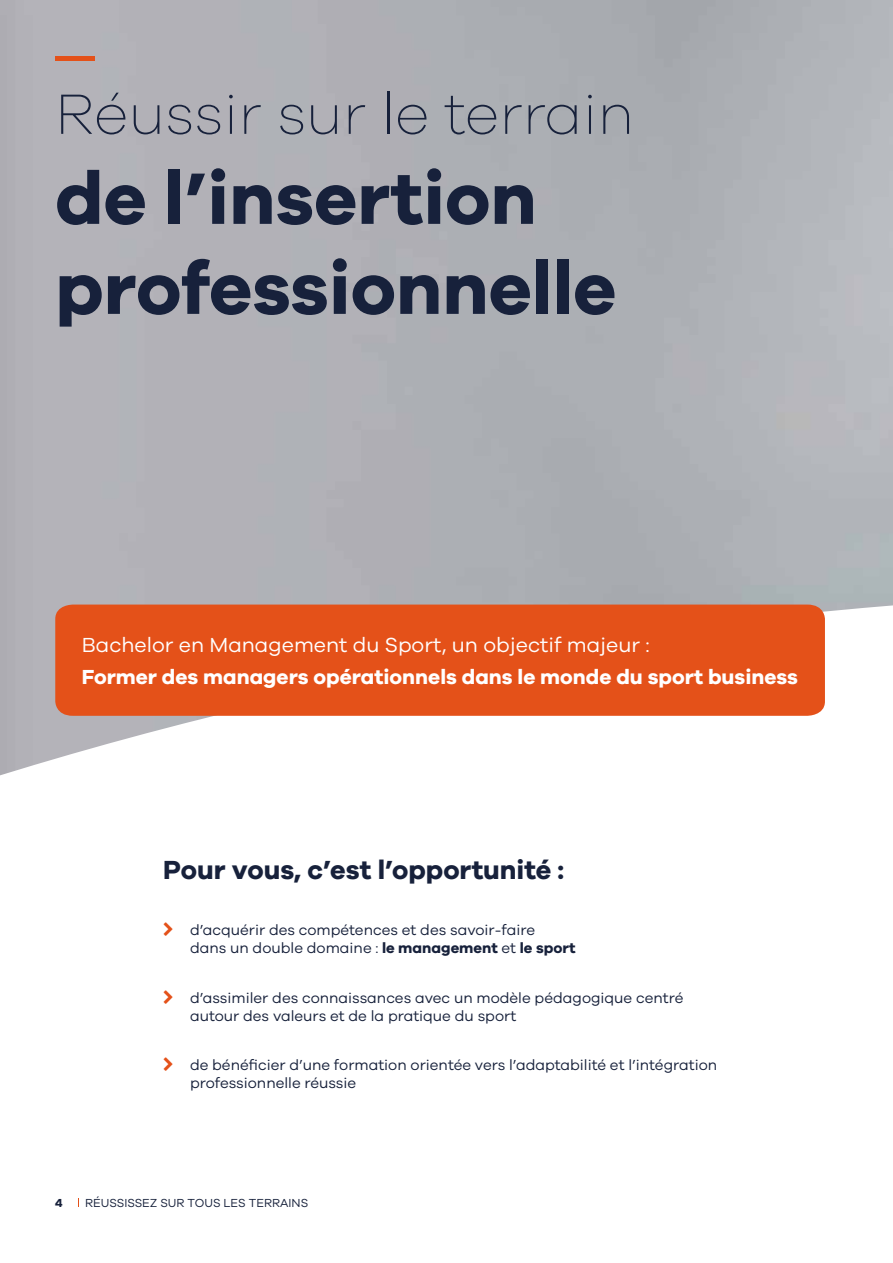
<style>
.page{position:relative;width:893px;height:1263px;background:#fff}
.page>*{position:absolute;margin:0;border:0;box-sizing:border-box;transform-origin:0 0}
.t1{font:700 75px/90px "Galano Grotesque";color:#17213b}
.t2{font:200 58.5px "Galano Grotesque";color:#17213b}
.t3{font:700 27px "Galano Grotesque";color:#17213b}
.t4{font:700 21px "Galano Grotesque";color:#fff}
.t5{font:21px "Galano Grotesque";color:#fff}
.t6{font:15px/18px "Galano Grotesque";color:#17213b}
.t7{font:12px "Galano Grotesque";color:#17213b}
.t8{font:700 12px "Galano Grotesque";color:#17213b}
.s1{font-weight:700}
</style>
<div class="page">
<svg style="left:0;top:590px;width:893px;height:617px"></svg>
<div style="left:55px;top:604px;width:770px;height:112px;background:#e45119"></div>
<div style="left:55px;top:56px;width:40px;height:5px;background:#e45119"></div>
<svg style="left:164px;top:923px;width:8px;height:13px"></svg>
<svg style="left:164px;top:990px;width:8px;height:14px"></svg>
<svg style="left:164px;top:1058px;width:8px;height:13px"></svg>
<h2 class="t2" style="left:55px;top:79px;width:580px">Réussir sur le terrain</h2>
<h1 class="t1" style="left:55px;top:151px;width:562px">de l’insertion professionnelle</h1>
<h3 class="t5" style="left:82px;top:633px;width:569px">Bachelor en Management du Sport, un objectif majeur :</h3>
<h3 class="t4" style="left:82px;top:664px;width:718px">Former des managers opérationnels dans le monde du sport business</h3>
<h3 class="t3" style="left:163px;top:853px;width:403px">Pour vous, c’est l’opportunité :</h3>
<p class="t6" style="left:190px;top:921px;width:387px">d’acquérir des compétences et des savoir-faire<br>dans un double domaine : <span class="s1">le management</span> et <span class="s1">le sport</span></p>
<p class="t6" style="left:190px;top:988px;width:495px">d’assimiler des connaissances avec un modèle pédagogique centré autour des valeurs et de la pratique du sport</p>
<p class="t6" style="left:190px;top:1056px;width:529px">de bénéficier d’une formation orientée vers l’adaptabilité et l’intégration professionnelle réussie</p>
<p class="t8" style="left:55px;top:1195px;width:9px">4</p>
<p class="t7" style="left:85px;top:1195px;width:225px">RÉUSSISSEZ SUR TOUS LES TERRAINS</p>
</div>
